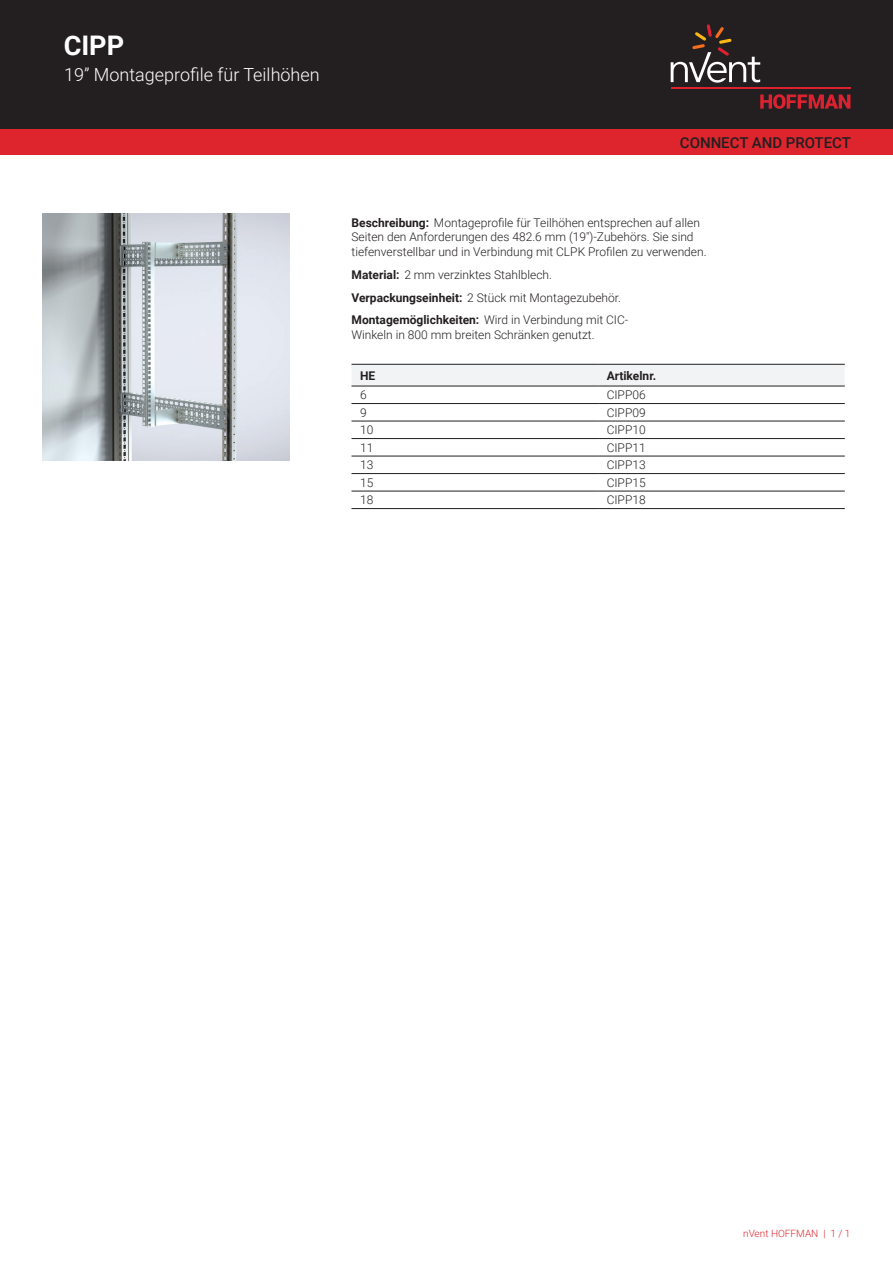
<style>
.page{position:relative;width:893px;height:1263px;background:#fff}
.page>*{position:absolute;margin:0;border:0;box-sizing:border-box;transform-origin:0 0}
.t1{font:700 27px "Roboto";color:#fff}
.t2{font:300 18px "Roboto";color:#fff}
.t3{font:500 15px "Roboto";color:#231f20}
.t4{font:300 12px/14.4px "Roboto";color:#231f20}
.t5{font:700 12px "Roboto";color:#231f20}
.t6{font:300 10.05px "Roboto";color:#de252e}
.s1{font-weight:700}
</style>
<div class="page">
<div style="left:0;top:0;width:893px;height:129px;background:#231f20"></div>
<svg style="left:760px;top:94px;width:90px;height:15px"></svg>
<hr style="left:671px;top:88px;width:179px;height:1px;background:#db2230">
<svg style="left:671px;top:24px;width:89px;height:59px"></svg>
<div style="left:0;top:129px;width:893px;height:26px;background:#de252e"></div>
<div style="left:351px;top:365px;width:494px;height:21px;background:#f2f3f4"></div>
<hr style="left:351px;top:364px;width:247px;height:1px;background:#231f20">
<hr style="left:598px;top:364px;width:247px;height:1px;background:#231f20">
<hr style="left:351px;top:403px;width:247px;height:1px;background:#231f20">
<hr style="left:598px;top:403px;width:247px;height:1px;background:#231f20">
<hr style="left:351px;top:421px;width:247px;height:1px;background:#231f20">
<hr style="left:598px;top:421px;width:247px;height:1px;background:#231f20">
<hr style="left:351px;top:438px;width:247px;height:1px;background:#231f20">
<hr style="left:598px;top:438px;width:247px;height:1px;background:#231f20">
<hr style="left:351px;top:456px;width:247px;height:1px;background:#231f20">
<hr style="left:598px;top:456px;width:247px;height:1px;background:#231f20">
<hr style="left:351px;top:473px;width:247px;height:1px;background:#231f20">
<hr style="left:598px;top:473px;width:247px;height:1px;background:#231f20">
<hr style="left:351px;top:491px;width:247px;height:1px;background:#231f20">
<hr style="left:598px;top:491px;width:247px;height:1px;background:#231f20">
<hr style="left:351px;top:508px;width:247px;height:1px;background:#231f20">
<hr style="left:598px;top:508px;width:247px;height:1px;background:#231f20">
<hr style="left:351px;top:386px;width:247px;height:1px;background:#231f20">
<hr style="left:598px;top:386px;width:247px;height:1px;background:#231f20">
<img style="left:43px;top:213px;width:246px;height:247px">
<h1 class="t1" style="left:64px;top:27px;width:62px">CIPP</h1>
<h2 class="t2" style="left:64px;top:62px;width:257px">19” Montageprofile für Teilhöhen</h2>
<p class="t3" style="left:680px;top:132px;width:173px">CONNECT AND PROTECT</p>
<p class="t4" style="left:351px;top:215px;width:357px"><span class="s1">Beschreibung:</span> Montageprofile für Teilhöhen entsprechen auf allen<br>Seiten den Anforderungen des 482.6 mm (19")-Zubehörs. Sie sind tiefenverstellbar und in Verbindung mit CLPK Profilen zu verwenden.</p>
<p class="t4" style="left:351px;top:262px;width:278px;line-height:23px"><span class="s1">Material:</span> 2 mm verzinktes Stahlblech.<br><span class="s1">Verpackungseinheit:</span> 2 Stück mit Montagezubehör.<br><span class="s1">Montagemöglichkeiten:</span> Wird in Verbindung mit CIC-</p>
<p class="t4" style="left:351px;top:327px;width:245px">Winkeln in 800 mm breiten Schränken genutzt.</p>
<p class="t5" style="left:360px;top:367px;width:17px">HE</p>
<p class="t5" style="left:607px;top:367px;width:51px">Artikelnr.</p>
<p class="t4" style="left:360px;top:387px;width:8px">6</p>
<p class="t4" style="left:607px;top:387px;width:41px">CIPP06</p>
<p class="t4" style="left:360px;top:405px;width:8px">9</p>
<p class="t4" style="left:607px;top:405px;width:41px">CIPP09</p>
<p class="t4" style="left:360px;top:422px;width:15px">10</p>
<p class="t4" style="left:607px;top:422px;width:41px">CIPP10</p>
<p class="t4" style="left:360px;top:440px;width:15px">11</p>
<p class="t4" style="left:607px;top:440px;width:41px">CIPP11</p>
<p class="t4" style="left:360px;top:457px;width:15px">13</p>
<p class="t4" style="left:607px;top:457px;width:41px">CIPP13</p>
<p class="t4" style="left:360px;top:475px;width:15px">15</p>
<p class="t4" style="left:607px;top:475px;width:41px">CIPP15</p>
<p class="t4" style="left:360px;top:492px;width:15px">18</p>
<p class="t4" style="left:607px;top:492px;width:41px">CIPP18</p>
<p class="t6" style="left:743px;top:1226px;width:109px">nVent HOFFMAN | 1 / 1</p>
</div>
